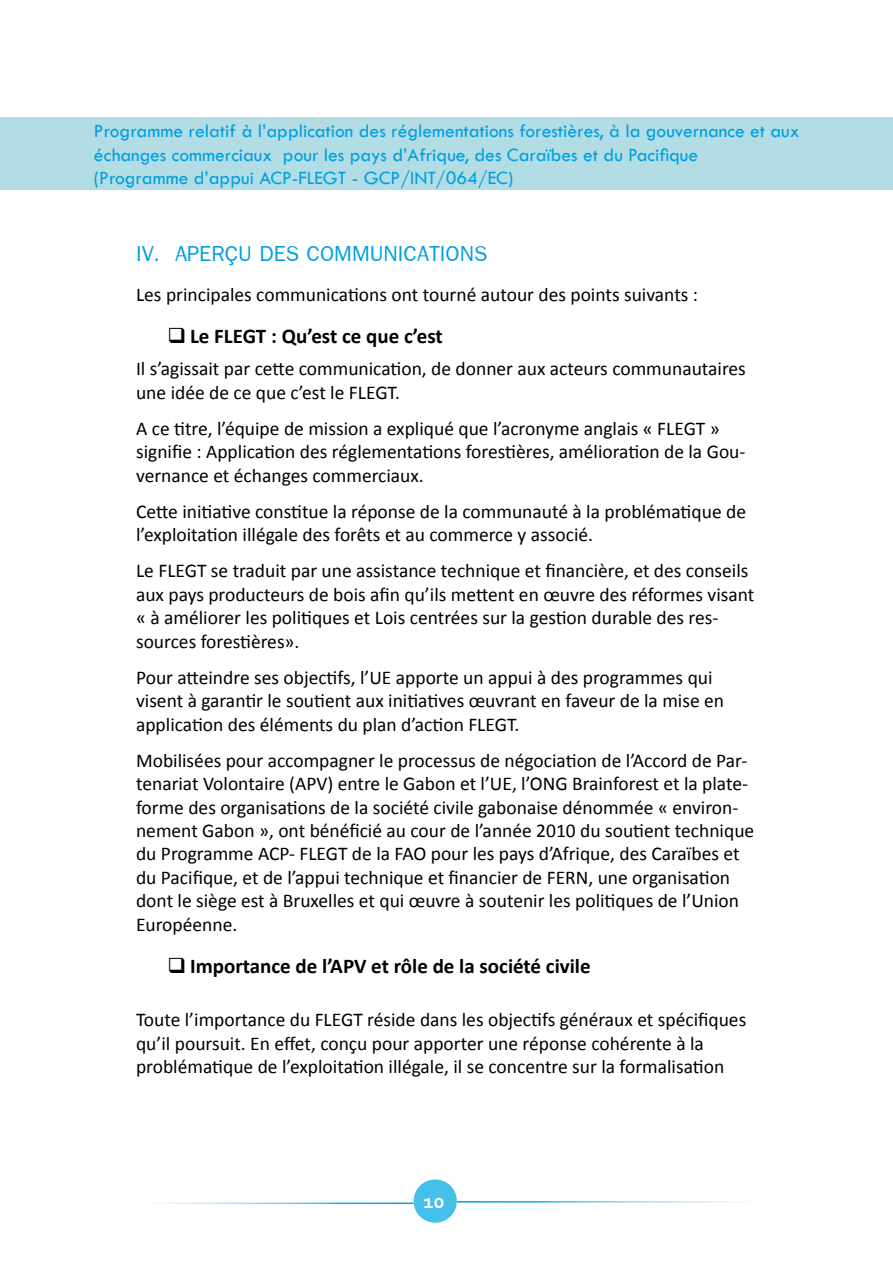
<style>
.page{position:relative;width:893px;height:1263px;background:#fff}
.page>*{position:absolute;margin:0;border:0;box-sizing:border-box;transform-origin:0 0}
.t1{font:33px "Freesia UPC";color:#009ee0}
.t2{font:700 21px "Calibri";color:#000}
.t3{font:700 21px "Corbel";color:#fff}
.t4{font:19.5px/23.4px "Calibri";color:#000}
.t5{font:19.5px/23.4px "Tw Cen";color:#009ee0}
</style>
<div class="page">
<div style="left:414px;top:1179px;width:43px;height:44px;background:#45c0eb;border-radius:50%"></div>
<div style="left:1px;top:118px;width:892px;height:72px;background:#b2dde5"></div>
<p class="t5" style="left:94px;top:119px;width:707px">Programme relatif à l’application des réglementations forestières, à la gouvernance et aux échanges commerciaux pour les pays d’Afrique, des Caraïbes et du Pacifique<br>(Programme d’appui ACP-FLEGT</p>
<p class="t5" style="left:352px;top:166px;width:25px">- GCP</p>
<p class="t5" style="left:400px;top:166px;width:114px">/INT/064/EC)</p>
<h1 class="t1" style="left:136px;top:230px;width:353px">IV. Aperçu des communications</h1>
<p class="t4" style="left:136px;top:282px;width:564px">Les principales communications ont tourné autour des points suivants :</p>
<p class="t2" style="left:190px;top:323px;width:254px">Le FLEGT : Qu’est ce que c’est</p>
<p class="t4" style="left:136px;top:356px;width:611px">Il s’agissait par cette communication, de donner aux acteurs communautaires une idée de ce que c’est le FLEGT.</p>
<p class="t4" style="left:136px;top:416px;width:611px">A ce titre, l’équipe de mission a expliqué que l’acronyme anglais « FLEGT » signifie : Application des réglementations forestières, amélioration de la Gou&shy;vernance et échanges commerciaux.</p>
<p class="t4" style="left:136px;top:499px;width:611px">Cette initiative constitue la réponse de la communauté à la problématique de l’exploitation illégale des forêts et au commerce y associé.</p>
<p class="t4" style="left:136px;top:558px;width:620px">Le FLEGT se traduit par une assistance technique et financière, et des conseils aux pays producteurs de bois afin qu’ils mettent en œuvre des réformes visant « à améliorer les politiques et Lois centrées sur la gestion durable des res&shy;sources forestières».</p>
<p class="t4" style="left:136px;top:665px;width:589px">Pour atteindre ses objectifs, l’UE apporte un appui à des programmes qui visent à garantir le soutient aux initiatives œuvrant en faveur de la mise en application des éléments du plan d’action FLEGT.</p>
<p class="t4" style="left:136px;top:748px;width:620px">Mobilisées pour accompagner le processus de négociation de l’Accord de Par&shy;tenariat Volontaire (APV) entre le Gabon et l’UE, l’ONG Brainforest et la plate&shy;forme des organisations de la société civile gabonaise dénommée « environ&shy;nement Gabon », ont bénéficié au cour de l’année 2010 du soutient technique du Programme ACP- FLEGT de la FAO pour les pays d’Afrique, des Caraïbes et du Pacifique, et de l’appui technique et financier de FERN, une organisation dont le siège est à Bruxelles et qui œuvre à soutenir les politiques de l’Union Européenne.</p>
<p class="t2" style="left:190px;top:953px;width:402px">Importance de l’APV et rôle de la société civile</p>
<p class="t4" style="left:136px;top:1007px;width:612px">Toute l’importance du FLEGT réside dans les objectifs généraux et spécifiques qu’il poursuit. En effet, conçu pour apporter une réponse cohérente à la problématique de l’exploitation illégale, il se concentre sur la formalisation</p>
<p class="t3" style="left:423px;top:1188px;width:23px">10</p>
</div>
